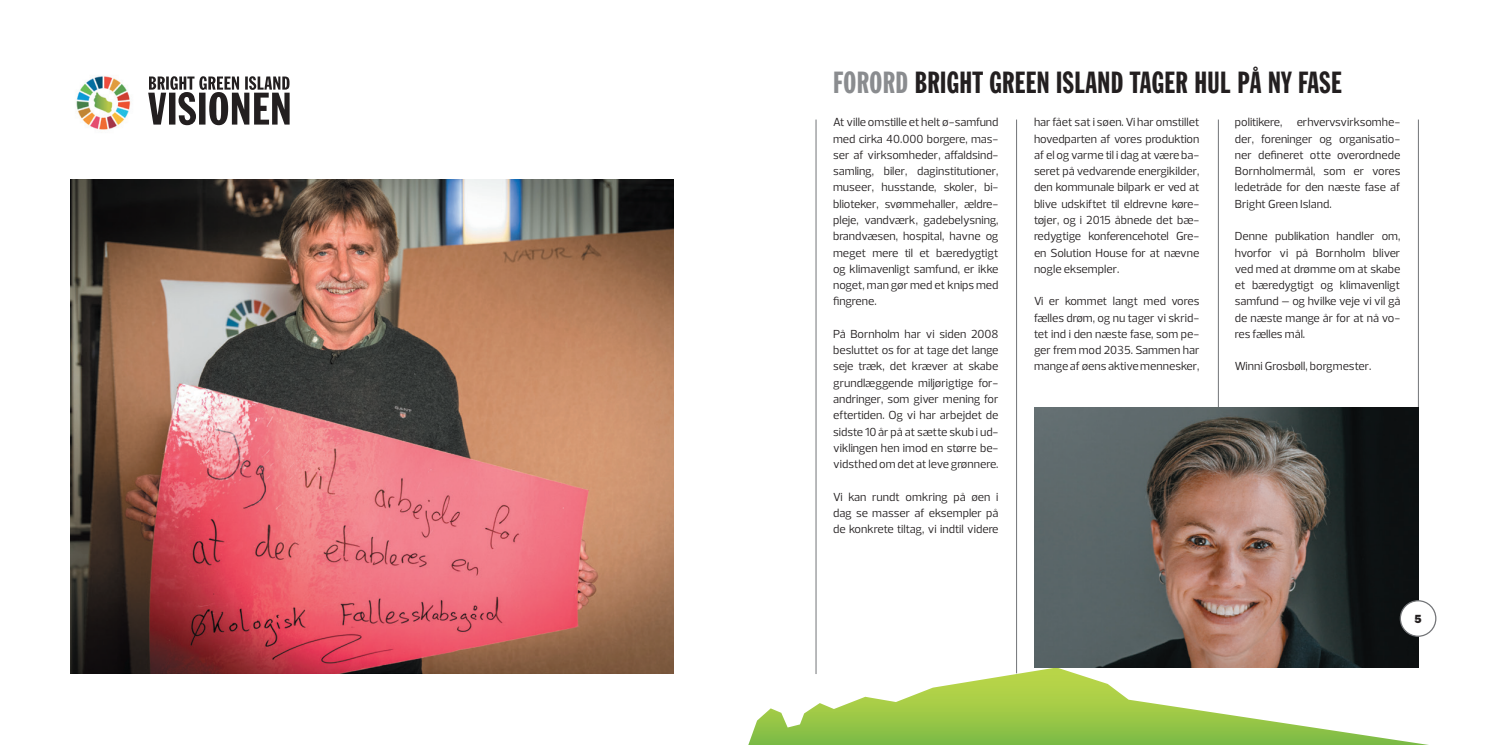
<style>
.page{position:relative;width:1489px;height:745px;background:#fff}
.page>*{position:absolute;margin:0;border:0;box-sizing:border-box;transform-origin:0 0}
.t1{font:30px "Franklin Gothic Extra Cond";letter-spacing:.015em;color:#231f20}
.t2{font:11.88px/16.2px "Prelo";color:#231f20;text-align:justify}
.t3{font:800 11.88px "Franklin Gothic";color:#231f20}
.s1{color:#8a8c8f}
</style>
<div class="page">
<hr style="left:815px;top:119px;width:1px;height:554px;background:#727477">
<hr style="left:1016px;top:119px;width:1px;height:554px;background:#727477">
<hr style="left:1417px;top:119px;width:1px;height:548px;background:#727477">
<hr style="left:1217px;top:119px;width:1px;height:548px;background:#727477">
<svg style="left:748px;top:667px;width:674px;height:77px"></svg>
<img style="left:1034px;top:407px;width:383px;height:260px">
<div style="left:1400px;top:600px;width:35px;height:35px;background:#fff;border-radius:50%"></div>
<div style="left:1399px;top:599px;width:37px;height:37px;border:1px solid #727477;border-radius:50%"></div>
<img style="left:71px;top:179px;width:602px;height:494px">
<svg style="left:148px;top:76px;width:141px;height:49px"></svg>
<img style="left:71px;top:71px;width:64px;height:64px;border-radius:32px">
<p class="t1" style="left:833px;top:67px;width:510px"><span class="s1">FORORD</span> BRIGHT GREEN ISLAND TAGER HUL PÅ NY FASE</p>
<p class="t2" style="left:833px;top:114px;width:167px;text-align:left">At ville omstille et helt ø-samfund med cirka 40.000 borgere, mas&shy;ser af virksomheder, affaldsind&shy;samling, biler, daginstitutioner, museer, husstande, skoler, bi&shy;blioteker, svømmehaller, ældre&shy;pleje, vandværk, gadebelysning, brandvæsen, hospital, havne og meget mere til et bæredygtigt og klimavenligt samfund, er ikke noget, man gør med et knips med fingrene.</p>
<p class="t2" style="left:833px;top:325px;width:167px">På Bornholm har vi siden 2008 besluttet os for at tage det lange seje træk, det kræver at skabe grundlæggende miljørigtige for&shy;andringer, som giver mening for eftertiden. Og vi har arbejdet de sidste 10 år på at sætte skub i ud&shy;viklingen hen imod en større be&shy;vidsthed om det at leve grønnere.</p>
<p class="t2" style="left:833px;top:488px;width:167px">Vi kan rundt omkring på øen i dag se masser af eksempler på de konkrete tiltag, vi indtil videre</p>
<p class="t2" style="left:1033px;top:114px;width:167px">har fået sat i søen. Vi har omstillet hovedparten af vores produktion af el og varme til i dag at være ba&shy;seret på vedvarende energikilder, den kommunale bilpark er ved at blive udskiftet til eldrevne køre&shy;tøjer, og i 2015 åbnede det bæ&shy;redygtige konferencehotel Gre&shy;en Solution House for at nævne nogle eksempler.</p>
<p class="t2" style="left:1033px;top:293px;width:167px">Vi er kommet langt med vores fælles drøm, og nu tager vi skrid&shy;tet ind i den næste fase, som pe&shy;ger frem mod 2035. Sammen har mange af øens aktive mennesker,</p>
<p class="t2" style="left:1234px;top:114px;width:167px">politikere, erhvervsvirksomhe&shy;der, foreninger og organisatio&shy;ner defineret otte overordnede Bornholmermål, som er vores ledetråde for den næste fase af Bright Green Island.</p>
<p class="t2" style="left:1234px;top:228px;width:167px">Denne publikation handler om, hvorfor vi på Bornholm bliver ved med at drømme om at skabe et bæredygtigt og klimavenligt samfund – og hvilke veje vi vil gå de næste mange år for at nå vo&shy;res fælles mål.</p>
<p class="t2" style="left:1234px;top:358px;width:138px">Winni Grosbøll, borgmester.</p>
<p class="t3" style="left:1414px;top:611px;width:9px">5</p>
</div>
